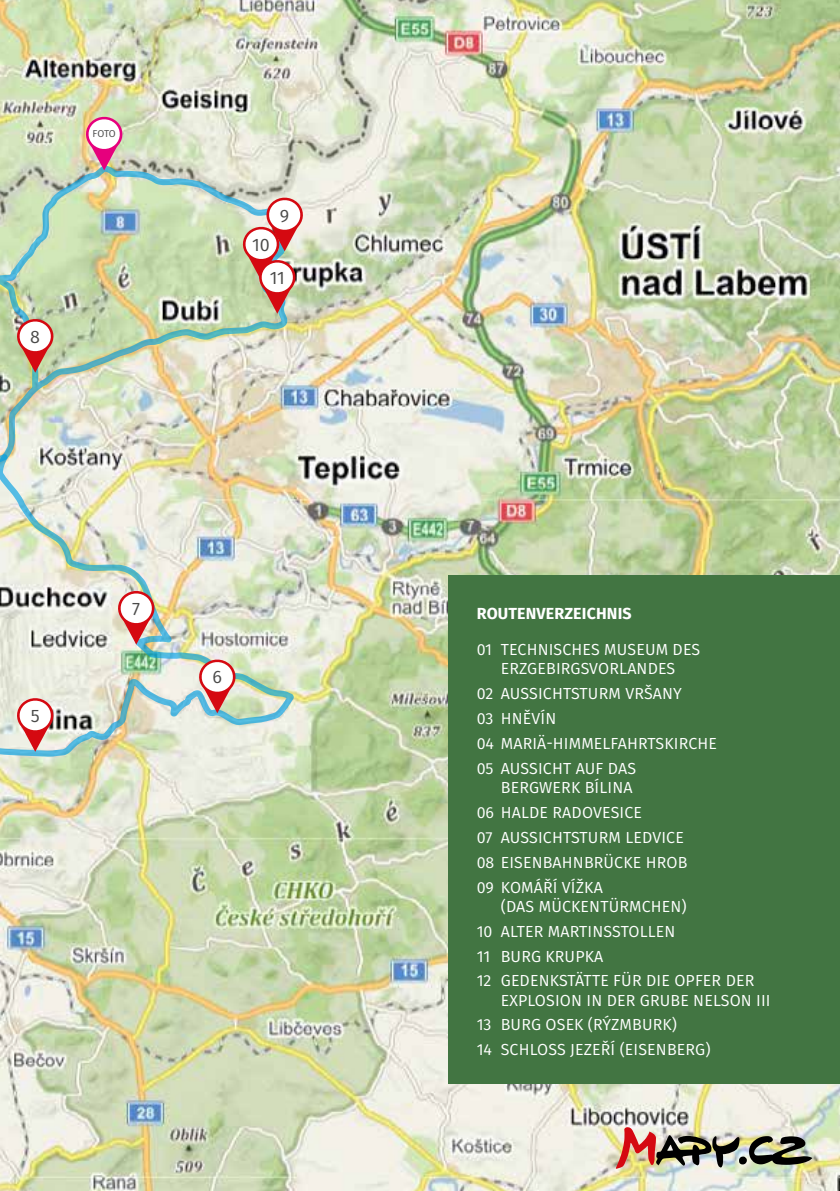
<style>
.page{position:relative;width:840px;height:1191px;background:#fff}
.page>*{position:absolute;margin:0;border:0;box-sizing:border-box;transform-origin:0 0}
.t1{font:18px/33.2px "Fira Sans";color:#4a4a49}
.t2{font:16px/24.8px "Fira Sans";letter-spacing:.01em;color:#fff}
.t3{font:700 16px "Fira Sans";letter-spacing:.01em;color:#fff}
.t4{font:10px "Fira Sans";color:#4a4a49}
</style>
<div class="page">
<img style="left:0;top:0;width:839px;height:1191px">
<img style="left:615px;top:1126px;width:196px;height:43px">
<img style="left:0;top:164px;width:296px;height:676px">
<svg style="left:0;top:452px;width:10px;height:58px"></svg>
<svg style="left:15px;top:696px;width:40px;height:56px"></svg>
<svg style="left:197px;top:658px;width:40px;height:55px"></svg>
<svg style="left:116px;top:589px;width:40px;height:55px"></svg>
<svg style="left:15px;top:317px;width:40px;height:56px"></svg>
<svg style="left:84px;top:115px;width:40px;height:55px"></svg>
<img style="left:241px;top:196px;width:63px;height:118px">
<div style="left:448px;top:575px;width:391px;height:508px;background:#427542"></div>
<p class="t4" style="left:92px;top:126px;width:25px">FOTO</p>
<p class="t1" style="left:30px;top:319px;width:11px">8</p>
<p class="t1" style="left:280px;top:198px;width:11px">9</p>
<p class="t1" style="left:269px;top:227px;width:17px;text-indent:-17px">10<br>11</p>
<p class="t1" style="left:31px;top:698px;width:10px">5</p>
<p class="t1" style="left:132px;top:591px;width:9px">7</p>
<p class="t1" style="left:212px;top:660px;width:11px">6</p>
<p class="t3" style="left:476px;top:600px;width:156px">ROUTENVERZEICHNIS</p>
<p class="t2" style="left:476px;top:639px;width:225px;line-height:19.2px;text-align:center">01 TECHNISCHES MUSEUM DES<br>ERZGEBIRGSVORLANDES</p>
<p class="t2" style="left:476px;top:681px;width:242px">02 AUSSICHTSTURM VRŠANY<br>03 HNĚVÍN<br>04 MARIÄ-HIMMELFAHRTSKIRCHE<br>05 AUSSICHT AUF DAS</p>
<p class="t2" style="left:476px;top:774px;width:212px;text-indent:24px">BERGWERK BÍLINA<br>06 HALDE RADOVESICE<br>07 AUSSICHTSTURM LEDVICE<br>08 EISENBAHNBRÜCKE HROB<br>09 KOMÁŘÍ VÍŽKA</p>
<p class="t2" style="left:476px;top:893px;width:279px;text-indent:24px">(DAS MÜCKENTÜRMCHEN)<br>10 ALTER MARTINSSTOLLEN<br>11 BURG KRUPKA<br>12 GEDENKSTÄTTE FÜR DIE OPFER DER</p>
<p class="t2" style="left:476px;top:987px;width:295px;text-indent:24px">EXPLOSION IN DER GRUBE NELSON III<br>13 BURG OSEK (RÝZMBURK)<br>14 SCHLOSS JEZEŘÍ (EISENBERG)</p>
</div>
